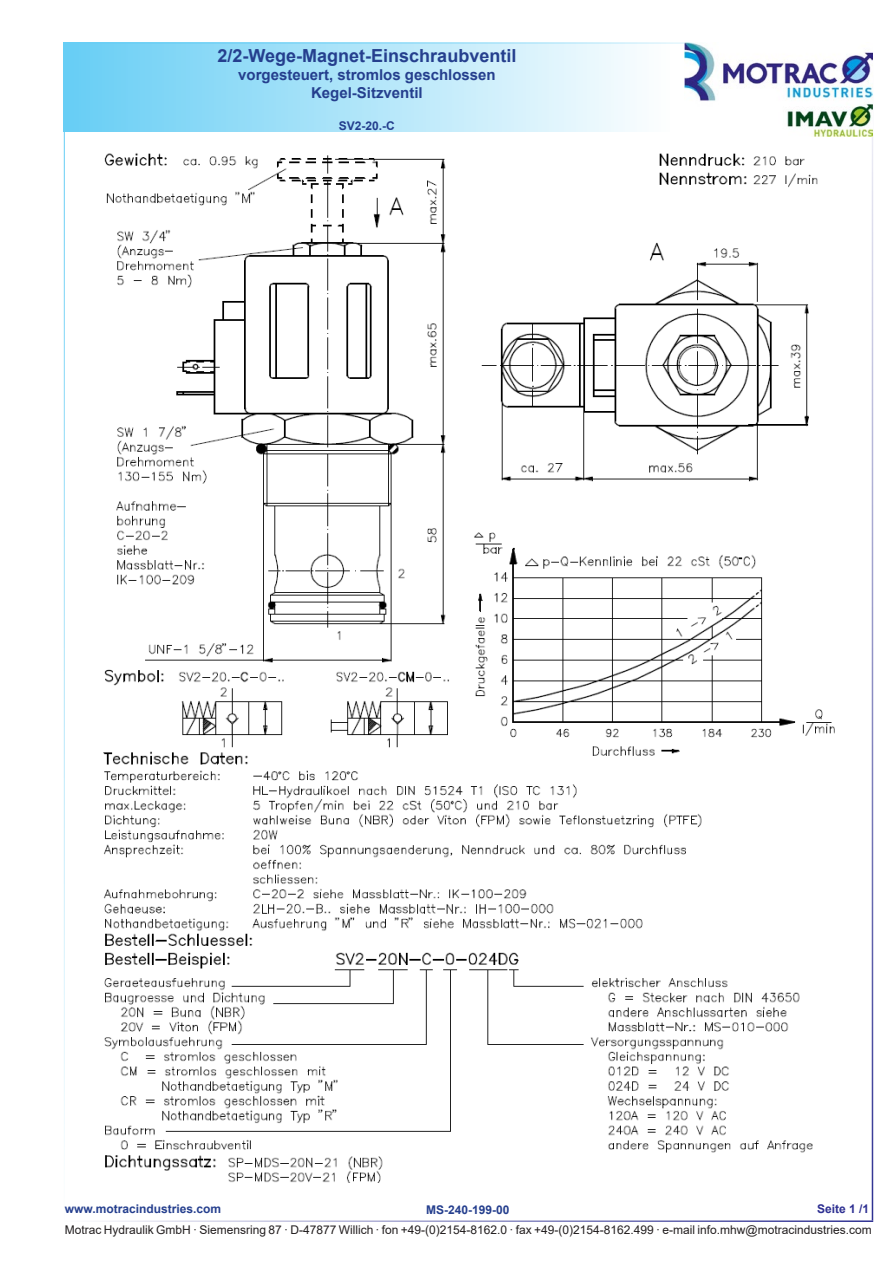
<style>
.page{position:relative;width:893px;height:1263px;background:#fff}
.page>*{position:absolute;margin:0;border:0;box-sizing:border-box;transform-origin:0 0}
.t1{font:700 18px "Arial";color:#253f8e}
.t2{font:700 15px/18px "Arial";color:#253f8e;text-align:center}
.t3{font:12px "Arial";color:#231f20}
.t4{font:700 12px "Arial";color:#253f8e}
.t5{font:700 12px "Arial";color:#2e3092}
</style>
<div class="page">
<div style="left:64px;top:43px;width:606px;height:89px;background:linear-gradient(to right,#66cef5,#fdfefe)"></div>
<hr style="left:64px;top:43px;width:808px;height:1px;background:#67cef5">
<hr style="left:64px;top:1220px;width:809px;height:2px;background:#2e3092">
<hr style="left:64px;top:43px;width:1px;height:1177px;background:#67cef5">
<hr style="left:872px;top:43px;width:1px;height:1177px;background:#2e3092">
<img style="left:685px;top:43px;width:187px;height:93px">
<img style="left:103px;top:153px;width:732px;height:1029px">
<h1 class="t1" style="left:218px;top:43px;width:300px">2/2-Wege-Magnet-Einschraubventil</h1>
<p class="t2" style="left:238px;top:66px;width:259px">vorgesteuert, stromlos geschlossen<br>Kegel-Sitzventil</p>
<p class="t4" style="left:339px;top:117px;width:58px">SV2-20.-C</p>
<p class="t4" style="left:65px;top:1201px;width:158px">www.motracindustries.com</p>
<p class="t5" style="left:817px;top:1201px;width:54px">Seite 1 /1</p>
<p class="t3" style="left:65px;top:1221px;width:808px">Motrac Hydraulik GmbH · Siemensring 87 · D-47877 Willich · fon +49-(0)2154-8162.0 · fax +49-(0)2154-8162.499 · e-mail info.mhw@motracindustries.com</p>
<p class="t4" style="left:426px;top:1202px;width:85px">MS-240-199-00</p>
</div>
